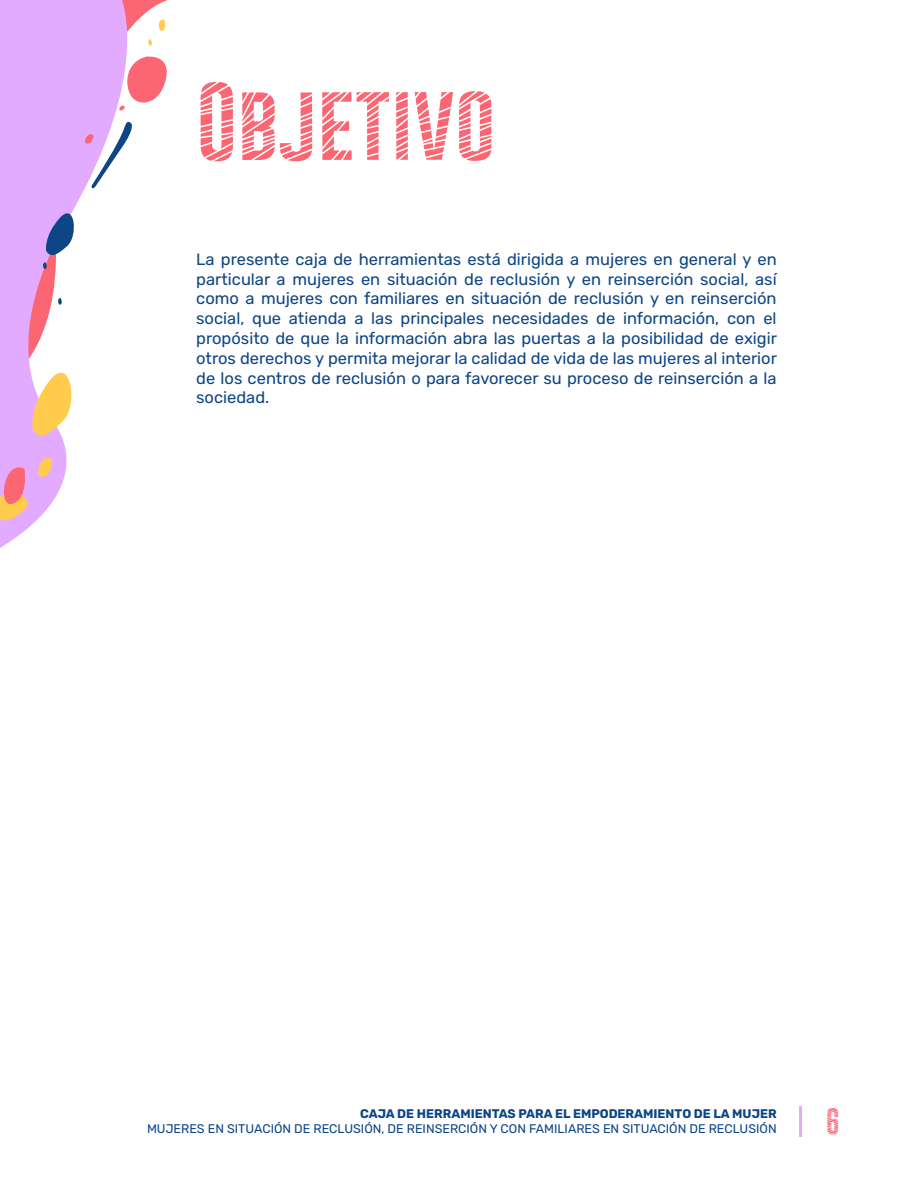
<style>
.page{position:relative;width:918px;height:1188px;background:#fff}
.page>*{position:absolute;margin:0;border:0;box-sizing:border-box;transform-origin:0 0}
.t1{font:80.4px "Gobold CUTS";color:#fc6673}
.t2{font:26.7px "Gobold CUTS";color:#fc6673}
.t3{font:16.5px/19.8px "Rubik";color:#0d4585;text-align:justify}
.t4{font:12.45px "Rubik";color:#0d4585}
.t5{font:700 12.45px "Rubik";color:#0d4585}
</style>
<div class="page">
<hr style="left:800px;top:1106px;width:2px;height:31px;background:#e3abff">
<svg style="left:0;top:0;width:152px;height:548px"></svg>
<svg style="left:28px;top:353px;width:51px;height:87px"></svg>
<svg style="left:158px;top:19px;width:8px;height:12px"></svg>
<svg style="left:82px;top:39px;width:85px;height:153px"></svg>
<svg style="left:41px;top:200px;width:37px;height:71px"></svg>
<svg style="left:56px;top:298px;width:7px;height:8px"></svg>
<svg style="left:0;top:451px;width:52px;height:79px;background:#edaccf"></svg>
<p class="t1" style="left:196px;top:70px;width:301px">OBJETIVO</p>
<p class="t3" style="left:196px;top:250px;width:582px">La presente caja de herramientas está dirigida a mujeres en general y en particular a mujeres en situación de reclusión y en reinserción social, así como a mujeres con familiares en situación de reclusión y en reinserción social, que atienda a las principales necesidades de información, con el propósito de que la información abra las puertas a la posibilidad de exigir otros derechos y permita mejorar la calidad de vida de las mujeres al interior de los centros de reclusión o para favorecer su proceso de reinserción a la sociedad.</p>
<p class="t5" style="left:360px;top:1107px;width:418px">CAJA DE HERRAMIENTAS PARA EL EMPODERAMIENTO DE LA MUJER</p>
<p class="t4" style="left:147px;top:1122px;width:631px">MUJERES EN SITUACIÓN DE RECLUSIÓN, DE REINSERCIÓN Y CON FAMILIARES EN SITUACIÓN DE RECLUSIÓN</p>
<h2 class="t2" style="left:826px;top:1104px;width:16px">6</h2>
</div>
